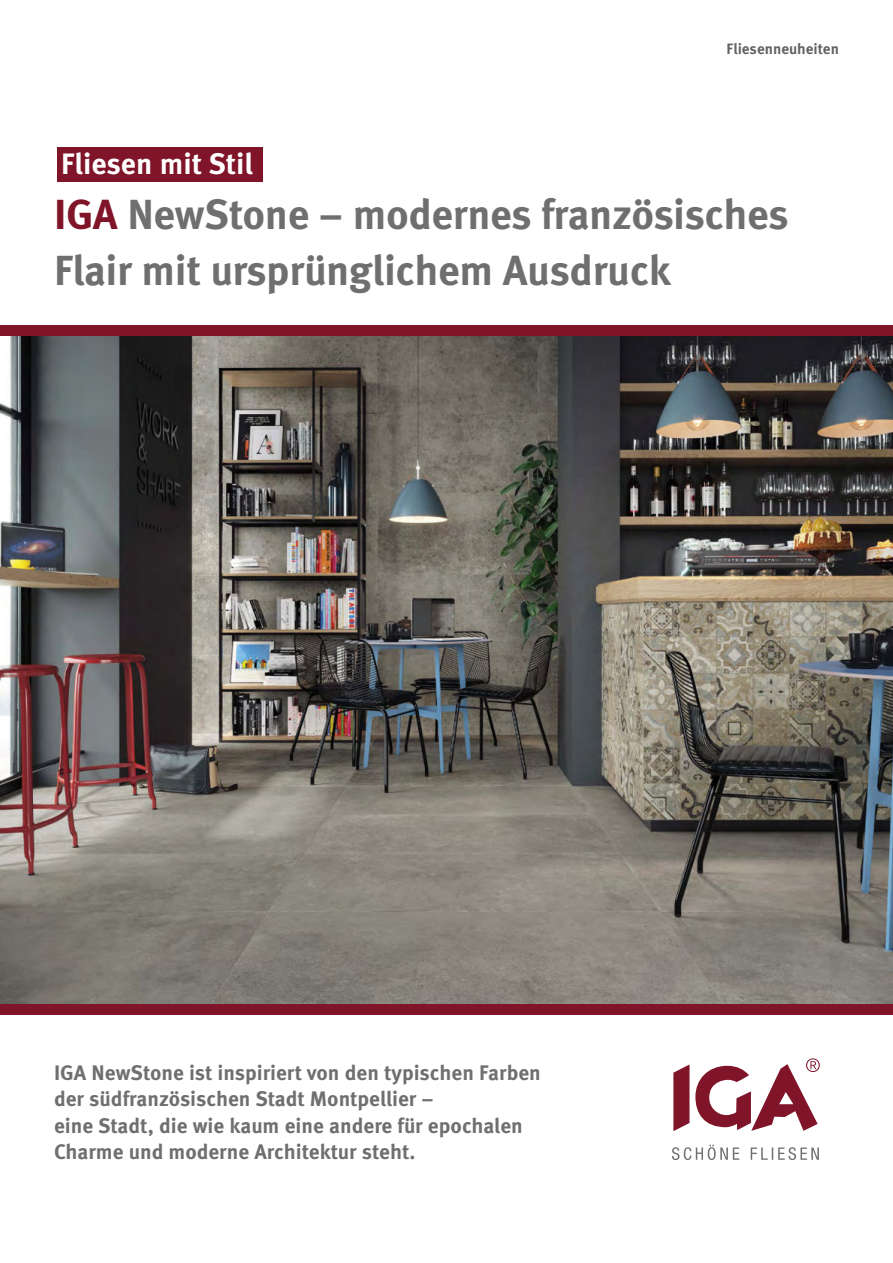
<style>
.page{position:relative;width:893px;height:1263px;background:#fff}
.page>*{position:absolute;margin:0;border:0;box-sizing:border-box;transform-origin:0 0}
.t1{font:700 42px/55.5px "Meta OT";letter-spacing:-.01em;color:#706f6f}
.t2{font:700 29.4px "Meta OT";color:#fff}
.t3{font:700 21px/26.2px "Meta OT";color:#706f6f}
.t4{font:700 15px "Meta OT";color:#646363}
.s1{color:#80152a}
</style>
<div class="page">
<img style="left:0;top:336px;width:893px;height:669px">
<div style="left:0;top:325px;width:893px;height:11px;background:#80152a"></div>
<div style="left:0;top:1005px;width:893px;height:10px;background:#80152a"></div>
<div style="left:57px;top:147px;width:206px;height:34px;background:#80152a"></div>
<svg style="left:673px;top:1064px;width:16px;height:67px"></svg>
<svg style="left:695px;top:1058px;width:125px;height:73px"></svg>
<svg style="left:672px;top:1145px;width:147px;height:15px"></svg>
<p class="t4" style="left:727px;top:42px;width:114px">Fliesenneuheiten</p>
<h2 class="t2" style="left:61px;top:151px;width:193px">Fliesen mit Stil</h2>
<h1 class="t1" style="left:54px;top:190px;width:736px"><span class="s1">IGA</span> NewStone – modernes französisches<br>Flair mit ursprünglichem Ausdruck</h1>
<p class="t3" style="left:54px;top:1061px;width:488px">IGA NewStone ist inspiriert von den typischen Farben der südfranzösischen Stadt Montpellier –<br>eine Stadt, die wie kaum eine andere für epochalen Charme und moderne Architektur steht.</p>
</div>
